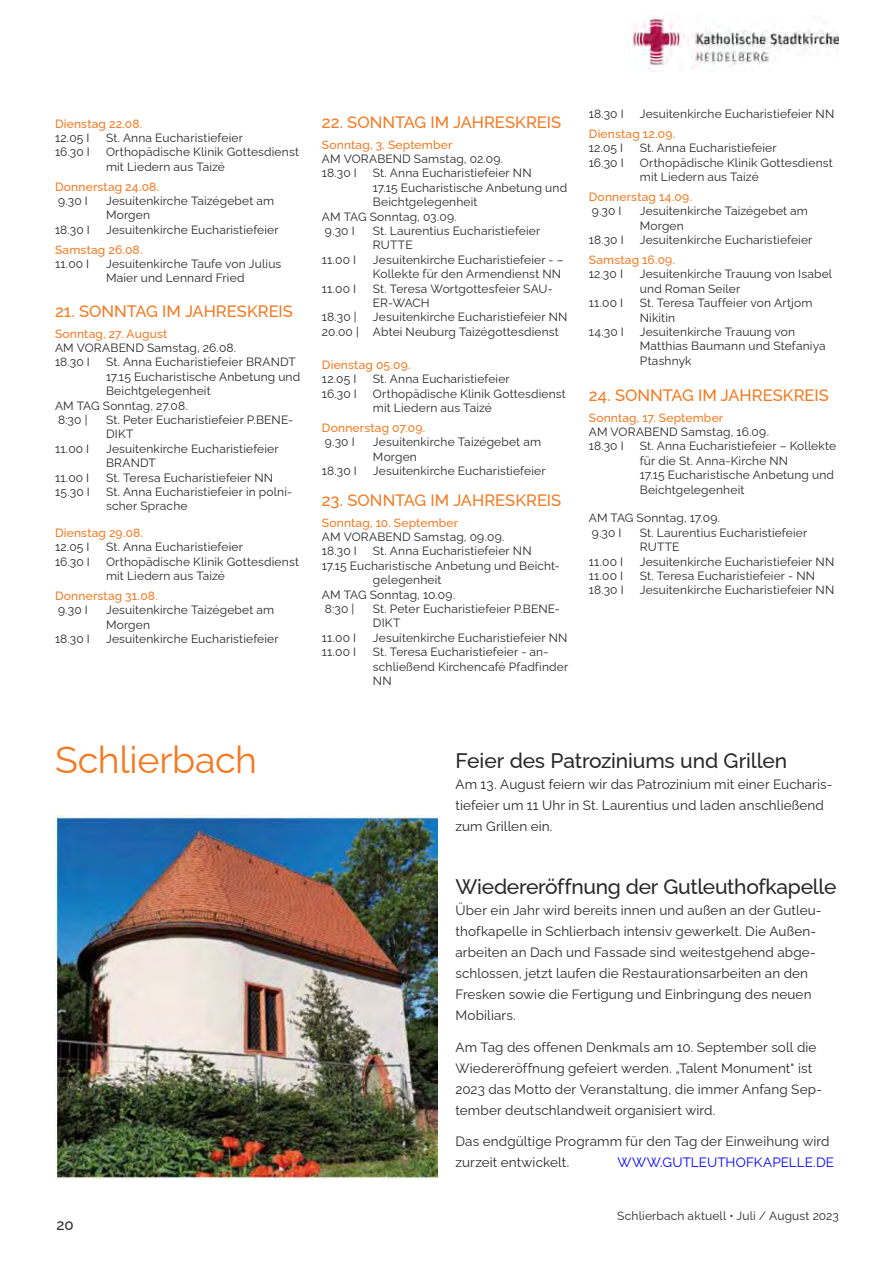
<style>
.page{position:relative;width:893px;height:1263px;background:#fff}
.page>*{position:absolute;margin:0;border:0;box-sizing:border-box;transform-origin:0 0}
.t1{font:37.5px "Raleway";letter-spacing:-.01em;color:#f47920}
.t2{font:500 21px "Raleway";letter-spacing:-.01em;color:#292829}
.t3{font:500 16.5px "Raleway";color:#f47920}
.t4{font:500 15px "Raleway";color:#292829}
.t5{font:13.5px/21px "Raleway";letter-spacing:.01em;color:#292829}
.t6{font:13.5px "Raleway";letter-spacing:.005em;color:#00f}
.t7{font:12px/14.4px "Raleway";letter-spacing:.015em;color:#292829}
.t8{font:500 12px "Raleway";letter-spacing:.015em;color:#f47920}
</style>
<div class="page">
<img style="left:631px;top:16px;width:208px;height:56px">
<img style="left:55px;top:815px;width:383px;height:364px">
<p class="t8" style="left:55px;top:114px;width:89px">Dienstag 22.08.</p>
<p class="t7" style="left:55px;top:129px;width:36px">12.05 I</p>
<p class="t7" style="left:106px;top:129px;width:138px">St. Anna Eucharistiefeier</p>
<p class="t7" style="left:55px;top:144px;width:36px">16.30 I</p>
<p class="t7" style="left:106px;top:144px;width:195px">Orthopädische Klinik Gottesdienst mit Liedern aus Taizé</p>
<p class="t8" style="left:55px;top:177px;width:106px">Donnerstag 24.08.</p>
<p class="t7" style="left:58px;top:192px;width:31px">9.30 I</p>
<p class="t7" style="left:106px;top:192px;width:170px">Jesuitenkirche Taizégebet am<br>Morgen</p>
<p class="t7" style="left:55px;top:221px;width:36px">18.30 I</p>
<p class="t7" style="left:106px;top:221px;width:174px">Jesuitenkirche Eucharistiefeier</p>
<p class="t8" style="left:55px;top:240px;width:89px">Samstag 26.08.</p>
<p class="t7" style="left:55px;top:255px;width:36px">11.00 I</p>
<p class="t7" style="left:106px;top:255px;width:177px">Jesuitenkirche Taufe von Julius<br>Maier und Lennard Fried</p>
<h3 class="t3" style="left:55px;top:298px;width:239px">21. SONNTAG IM JAHRESKREIS</h3>
<p class="t8" style="left:55px;top:324px;width:114px">Sonntag, 27. August</p>
<p class="t7" style="left:55px;top:339px;width:183px">AM VORABEND Samstag, 26.08.<br>18.30 I</p>
<p class="t7" style="left:106px;top:354px;width:191px">St. Anna Eucharistiefeier BRANDT</p>
<p class="t7" style="left:106px;top:368px;width:196px">17.15 Eucharistische Anbetung und</p>
<p class="t7" style="left:106px;top:382px;width:106px">Beichtgelegenheit</p>
<p class="t7" style="left:55px;top:397px;width:134px">AM TAG Sonntag, 27.08.</p>
<p class="t7" style="left:58px;top:411px;width:31px">8:30 |</p>
<p class="t7" style="left:106px;top:411px;width:189px">St. Peter Eucharistiefeier P.BENE-<br>DIKT</p>
<p class="t7" style="left:55px;top:440px;width:36px">11.00 I</p>
<p class="t7" style="left:106px;top:440px;width:174px">Jesuitenkirche Eucharistiefeier<br>BRANDT</p>
<p class="t7" style="left:55px;top:469px;width:36px">11.00 I</p>
<p class="t7" style="left:106px;top:469px;width:169px">St. Teresa Eucharistiefeier NN</p>
<p class="t7" style="left:55px;top:483px;width:36px">15.30 I</p>
<p class="t7" style="left:106px;top:483px;width:188px">St. Anna Eucharistiefeier in polni&shy;scher Sprache</p>
<p class="t8" style="left:55px;top:523px;width:90px">Dienstag 29.08.</p>
<p class="t7" style="left:55px;top:539px;width:36px">12.05 I</p>
<p class="t7" style="left:106px;top:539px;width:138px">St. Anna Eucharistiefeier</p>
<p class="t7" style="left:55px;top:553px;width:36px">16.30 I</p>
<p class="t7" style="left:106px;top:553px;width:195px">Orthopädische Klinik Gottesdienst mit Liedern aus Taizé</p>
<p class="t8" style="left:55px;top:586px;width:104px">Donnerstag 31.08.</p>
<p class="t7" style="left:58px;top:602px;width:31px">9.30 I</p>
<p class="t7" style="left:106px;top:602px;width:170px">Jesuitenkirche Taizégebet am<br>Morgen</p>
<p class="t7" style="left:55px;top:630px;width:36px">18.30 I</p>
<p class="t7" style="left:106px;top:630px;width:174px">Jesuitenkirche Eucharistiefeier</p>
<h3 class="t3" style="left:322px;top:109px;width:241px">22. SONNTAG IM JAHRESKREIS</h3>
<p class="t8" style="left:322px;top:135px;width:132px">Sonntag, 3. September</p>
<p class="t7" style="left:322px;top:150px;width:183px">AM VORABEND Samstag, 02.09.<br>18.30 I</p>
<p class="t7" style="left:373px;top:165px;width:160px">St. Anna Eucharistiefeier NN</p>
<p class="t7" style="left:373px;top:179px;width:196px">17.15 Eucharistische Anbetung und</p>
<p class="t7" style="left:373px;top:193px;width:106px">Beichtgelegenheit</p>
<p class="t7" style="left:322px;top:208px;width:136px">AM TAG Sonntag, 03.09.</p>
<p class="t7" style="left:325px;top:222px;width:31px">9.30 I</p>
<p class="t7" style="left:373px;top:222px;width:169px">St. Laurentius Eucharistiefeier<br>RUTTE</p>
<p class="t7" style="left:322px;top:251px;width:36px">11.00 I</p>
<p class="t7" style="left:373px;top:251px;width:192px">Jesuitenkirche Eucharistiefeier - –<br>Kollekte für den Armendienst NN</p>
<p class="t7" style="left:322px;top:280px;width:36px">11.00 I</p>
<p class="t7" style="left:373px;top:280px;width:181px">St. Teresa Wortgottesfeier SAU-<br>ER-WACH</p>
<p class="t7" style="left:322px;top:309px;width:36px">18.30 |</p>
<p class="t7" style="left:322px;top:309px;width:247px;text-indent:51px">Jesuitenkirche Eucharistiefeier NN<br>20.00 | Abtei Neuburg Taizégottesdienst</p>
<p class="t8" style="left:322px;top:355px;width:90px">Dienstag 05.09.</p>
<p class="t7" style="left:322px;top:371px;width:36px">12.05 I</p>
<p class="t7" style="left:373px;top:371px;width:138px">St. Anna Eucharistiefeier</p>
<p class="t7" style="left:322px;top:385px;width:36px">16.30 I</p>
<p class="t7" style="left:373px;top:385px;width:195px">Orthopädische Klinik Gottesdienst mit Liedern aus Taizé</p>
<p class="t8" style="left:322px;top:418px;width:105px">Donnerstag 07.09.</p>
<p class="t7" style="left:325px;top:434px;width:31px">9.30 I</p>
<p class="t7" style="left:373px;top:434px;width:170px">Jesuitenkirche Taizégebet am<br>Morgen</p>
<p class="t7" style="left:322px;top:462px;width:36px">18.30 I</p>
<p class="t7" style="left:373px;top:462px;width:174px">Jesuitenkirche Eucharistiefeier</p>
<h3 class="t3" style="left:322px;top:487px;width:241px">23. SONNTAG IM JAHRESKREIS</h3>
<p class="t8" style="left:322px;top:513px;width:138px">Sonntag, 10. September</p>
<p class="t7" style="left:322px;top:528px;width:184px">AM VORABEND Samstag, 09.09.<br>18.30 I</p>
<p class="t7" style="left:373px;top:543px;width:160px">St. Anna Eucharistiefeier NN</p>
<p class="t7" style="left:322px;top:557px;width:240px">17.15 Eucharistische Anbetung und Beicht-</p>
<p class="t7" style="left:373px;top:571px;width:70px">gelegenheit</p>
<p class="t7" style="left:322px;top:586px;width:135px">AM TAG Sonntag, 10.09.</p>
<p class="t7" style="left:325px;top:600px;width:31px">8:30 |</p>
<p class="t7" style="left:373px;top:600px;width:189px">St. Peter Eucharistiefeier P.BENE-<br>DIKT</p>
<p class="t7" style="left:322px;top:629px;width:36px">11.00 I</p>
<p class="t7" style="left:373px;top:629px;width:196px">Jesuitenkirche Eucharistiefeier NN</p>
<p class="t7" style="left:322px;top:643px;width:36px">11.00 I</p>
<p class="t7" style="left:373px;top:643px;width:197px">St. Teresa Eucharistiefeier - an&shy;schließend Kirchencafé Pfadfinder<br>NN</p>
<p class="t7" style="left:589px;top:105px;width:36px">18.30 I</p>
<p class="t7" style="left:640px;top:105px;width:196px">Jesuitenkirche Eucharistiefeier NN</p>
<p class="t8" style="left:589px;top:124px;width:88px">Dienstag 12.09.</p>
<p class="t7" style="left:589px;top:140px;width:36px">12.05 I</p>
<p class="t7" style="left:640px;top:140px;width:138px">St. Anna Eucharistiefeier</p>
<p class="t7" style="left:589px;top:154px;width:36px">16.30 I</p>
<p class="t7" style="left:640px;top:154px;width:195px">Orthopädische Klinik Gottesdienst mit Liedern aus Taizé</p>
<p class="t8" style="left:589px;top:187px;width:105px">Donnerstag 14.09.</p>
<p class="t7" style="left:592px;top:203px;width:31px">9.30 I</p>
<p class="t7" style="left:640px;top:203px;width:170px">Jesuitenkirche Taizégebet am<br>Morgen</p>
<p class="t7" style="left:589px;top:231px;width:36px">18.30 I</p>
<p class="t7" style="left:640px;top:231px;width:174px">Jesuitenkirche Eucharistiefeier</p>
<p class="t8" style="left:589px;top:250px;width:88px">Samstag 16.09.</p>
<p class="t7" style="left:589px;top:266px;width:36px">12.30 I</p>
<p class="t7" style="left:640px;top:266px;width:194px">Jesuitenkirche Trauung von Isabel und Roman Seiler</p>
<p class="t7" style="left:589px;top:294px;width:36px">11.00 I</p>
<p class="t7" style="left:640px;top:294px;width:174px">St. Teresa Tauffeier von Artjom<br>Nikitin</p>
<p class="t7" style="left:589px;top:323px;width:36px">14.30 I</p>
<p class="t7" style="left:640px;top:323px;width:187px">Jesuitenkirche Trauung von<br>Matthias Baumann und Stefaniya<br>Ptashnyk</p>
<h3 class="t3" style="left:589px;top:382px;width:241px">24. SONNTAG IM JAHRESKREIS</h3>
<p class="t8" style="left:589px;top:408px;width:136px">Sonntag, 17. September</p>
<p class="t7" style="left:589px;top:423px;width:182px">AM VORABEND Samstag, 16.09.<br>18.30 I</p>
<p class="t7" style="left:640px;top:438px;width:198px">St. Anna Eucharistiefeier – Kollekte für die St. Anna-Kirche NN<br>17.15 Eucharistische Anbetung und<br>Beichtgelegenheit</p>
<p class="t7" style="left:589px;top:510px;width:133px">AM TAG Sonntag, 17.09.<br>9.30 I</p>
<p class="t7" style="left:640px;top:524px;width:169px">St. Laurentius Eucharistiefeier<br>RUTTE</p>
<p class="t7" style="left:589px;top:553px;width:36px">11.00 I</p>
<p class="t7" style="left:640px;top:553px;width:196px">Jesuitenkirche Eucharistiefeier NN</p>
<p class="t7" style="left:589px;top:567px;width:36px">11.00 I</p>
<p class="t7" style="left:640px;top:567px;width:177px">St. Teresa Eucharistiefeier - NN</p>
<p class="t7" style="left:589px;top:582px;width:36px">18.30 I</p>
<p class="t7" style="left:640px;top:582px;width:196px">Jesuitenkirche Eucharistiefeier NN</p>
<h1 class="t1" style="left:55px;top:730px;width:204px">Schlierbach</h1>
<p class="t4" style="left:57px;top:1213px;width:19px">20</p>
<h2 class="t2" style="left:455px;top:744px;width:333px">Feier des Patroziniums und Grillen</h2>
<p class="t5" style="left:455px;top:772px;width:378px">Am 13. August feiern wir das Patrozinium mit einer Eucharis&shy;tiefeier um 11 Uhr in St. Laurentius und laden anschließend zum Grillen ein.</p>
<h2 class="t2" style="left:455px;top:870px;width:382px">Wiedereröffnung der Gutleuthofkapelle</h2>
<p class="t5" style="left:455px;top:898px;width:368px">Über ein Jahr wird bereits innen und außen an der Gutleu&shy;thofkapelle in Schlierbach intensiv gewerkelt. Die Außen&shy;arbeiten an Dach und Fassade sind weitestgehend abge&shy;schlossen, jetzt laufen die Restaurationsarbeiten an den Fresken sowie die Fertigung und Einbringung des neuen Mobiliars.</p>
<p class="t5" style="left:455px;top:1035px;width:368px">Am Tag des offenen Denkmals am 10. September soll die Wiedereröffnung gefeiert werden. „Talent Monument" ist 2023 das Motto der Veranstaltung, die immer Anfang Sep&shy;tember deutschlandweit organisiert wird.</p>
<p class="t5" style="left:455px;top:1129px;width:375px">Das endgültige Programm für den Tag der Einweihung wird zurzeit entwickelt.</p>
<p class="t6" style="left:617px;top:1152px;width:218px">WWW.GUTLEUTHOFKAPELLE.DE</p>
<p class="t7" style="left:617px;top:1207px;width:223px">Schlierbach aktuell • Juli / August 2023</p>
</div>
